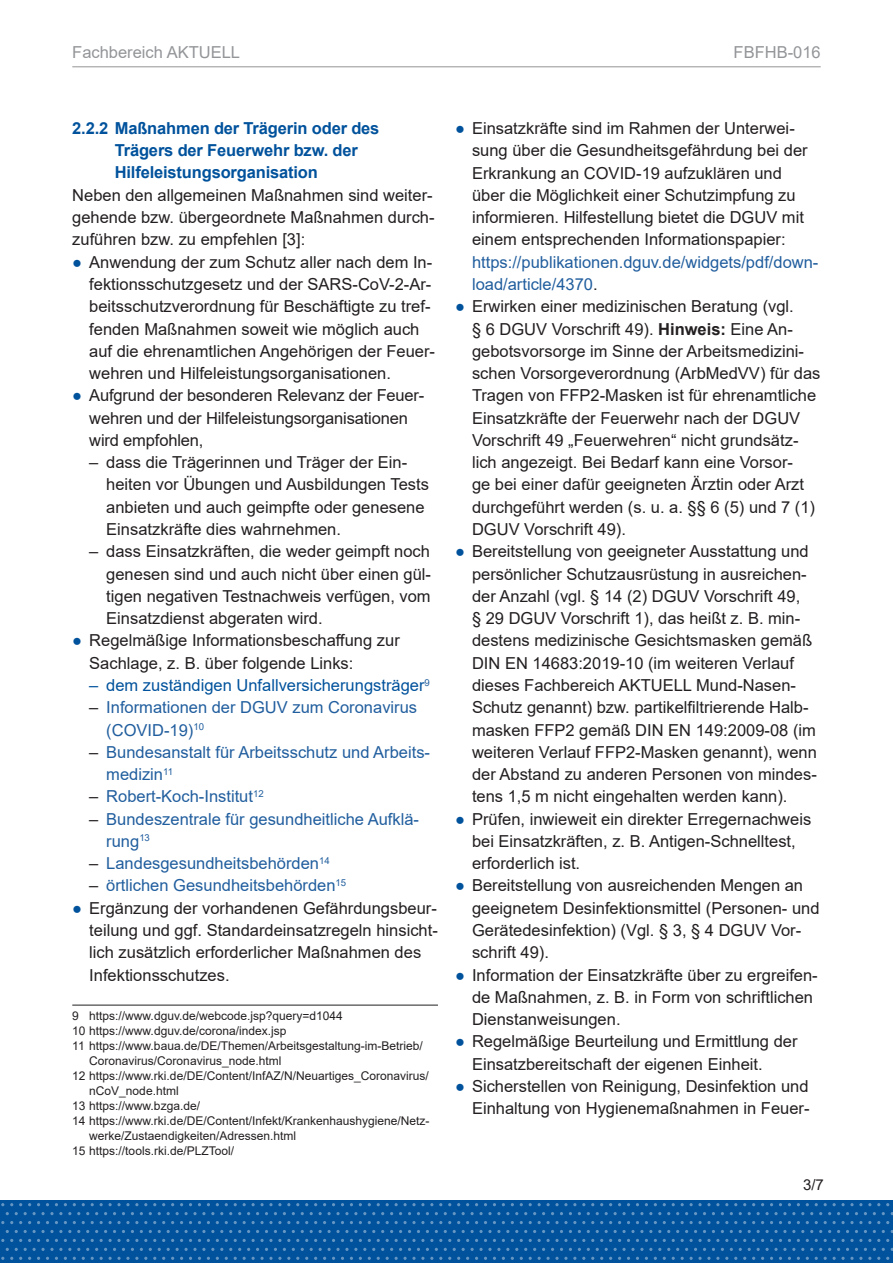
<style>
.page{position:relative;width:893px;height:1263px;background:#fff}
.page>*{position:absolute;margin:0;border:0;box-sizing:border-box;transform-origin:0 0}
._02_Fließtext_Fließtext_11_Spiegelstrich{font:16.5px/22.4px "Arial";color:#231f20}
._02_Fließtext_Fließtext_11_Spiegelstrich-2{font:16.5px/22.4px "Arial";color:#215e9e}
._02_Fließtext_Fließtext{font:16.5px/22.4px "Arial";color:#231f20;text-align:justify}
.t1{font:700 16.5px/22.2px "Arial";letter-spacing:-.01em;color:#00529c}
._02_Fließtext_Fließtext_11_Spiegelstrich-3{font:16.5px "Arial";color:#00529c}
.t2{font:16.5px "Arial";color:#939598}
.t3{font:15px "Arial";color:#231f20}
._02_Fließtext_Fließtext_11_Spiegelstrich-4{font:12px/15px "Arial";color:#231f20}
.s1{color:#00529c}
.s2{color:#231f20}
.s3{color:#215e9e}
.s4{font-weight:700}
</style>
<div class="page">
<div style="left:0;top:1200px;width:893px;height:63px;background:#00529c"></div>
<svg style="left:243px;top:1203px;width:38px;height:3px"></svg>
<svg style="left:386px;top:1203px;width:47px;height:3px"></svg>
<svg style="left:538px;top:1203px;width:38px;height:3px"></svg>
<svg style="left:681px;top:1203px;width:38px;height:3px"></svg>
<svg style="left:824px;top:1203px;width:38px;height:3px"></svg>
<svg style="left:243px;top:1221px;width:38px;height:3px"></svg>
<svg style="left:386px;top:1221px;width:47px;height:3px"></svg>
<svg style="left:538px;top:1221px;width:38px;height:3px"></svg>
<svg style="left:681px;top:1221px;width:38px;height:3px"></svg>
<svg style="left:824px;top:1221px;width:38px;height:3px"></svg>
<svg style="left:243px;top:1239px;width:38px;height:3px"></svg>
<svg style="left:386px;top:1239px;width:47px;height:3px"></svg>
<svg style="left:538px;top:1239px;width:38px;height:3px"></svg>
<svg style="left:681px;top:1239px;width:38px;height:3px"></svg>
<svg style="left:824px;top:1239px;width:38px;height:3px"></svg>
<svg style="left:243px;top:1257px;width:38px;height:3px"></svg>
<svg style="left:386px;top:1257px;width:47px;height:3px"></svg>
<svg style="left:538px;top:1257px;width:38px;height:3px"></svg>
<svg style="left:681px;top:1257px;width:38px;height:3px"></svg>
<svg style="left:824px;top:1257px;width:38px;height:3px"></svg>
<svg style="left:176px;top:1212px;width:38px;height:3px"></svg>
<svg style="left:319px;top:1212px;width:38px;height:3px"></svg>
<svg style="left:462px;top:1212px;width:38px;height:3px"></svg>
<svg style="left:605px;top:1212px;width:38px;height:3px"></svg>
<svg style="left:748px;top:1212px;width:38px;height:3px"></svg>
<svg style="left:176px;top:1230px;width:38px;height:3px"></svg>
<svg style="left:319px;top:1230px;width:38px;height:3px"></svg>
<svg style="left:462px;top:1230px;width:38px;height:3px"></svg>
<svg style="left:605px;top:1230px;width:38px;height:3px"></svg>
<svg style="left:748px;top:1230px;width:38px;height:3px"></svg>
<svg style="left:176px;top:1248px;width:38px;height:3px"></svg>
<svg style="left:319px;top:1248px;width:38px;height:3px"></svg>
<svg style="left:462px;top:1248px;width:38px;height:3px"></svg>
<svg style="left:605px;top:1248px;width:38px;height:3px"></svg>
<svg style="left:748px;top:1248px;width:38px;height:3px"></svg>
<svg style="left:100px;top:1203px;width:38px;height:3px"></svg>
<svg style="left:100px;top:1221px;width:38px;height:3px"></svg>
<svg style="left:100px;top:1239px;width:38px;height:3px"></svg>
<svg style="left:100px;top:1257px;width:38px;height:3px"></svg>
<svg style="left:33px;top:1212px;width:38px;height:3px"></svg>
<svg style="left:33px;top:1230px;width:38px;height:3px"></svg>
<svg style="left:33px;top:1248px;width:38px;height:3px"></svg>
<hr style="left:72px;top:1005px;width:366px;height:1px;background:#231f20">
<hr style="left:72px;top:66px;width:749px;height:1px;background:#939598">
<p class="t2" style="left:72px;top:41px;width:169px">Fachbereich AKTUELL</p>
<p class="t2" style="left:734px;top:41px;width:89px">FBFHB-016</p>
<p class="t1" style="left:115px;top:117px;width:266px;text-indent:-43px">2.2.2 Maßnahmen der Trägerin oder des<br>Trägers der Feuerwehr bzw. der<br>Hilfeleistungsorganisation</p>
<p class="_02_Fließtext_Fließtext" style="left:72px;top:184px;width:364px">Neben den allgemeinen Maßnahmen sind weiter&shy;gehende bzw. übergeordnete Maßnahmen durch&shy;zuführen bzw. zu empfehlen [3]:</p>
<p class="_02_Fließtext_Fließtext_11_Spiegelstrich" style="left:89px;top:251px;width:347px;text-indent:-17px"><span class="s1">●</span> Anwendung der zum Schutz aller nach dem In&shy;fektionsschutzgesetz und der SARS-CoV-2-Ar&shy;beitsschutzverordnung für Beschäftigte zu tref&shy;fenden Maßnahmen soweit wie möglich auch auf die ehrenamtlichen Angehörigen der Feuer&shy;wehren und Hilfeleistungsorganisationen.</p>
<p class="_02_Fließtext_Fließtext_11_Spiegelstrich" style="left:89px;top:384px;width:336px;text-indent:-17px"><span class="s1">●</span> Aufgrund der besonderen Relevanz der Feuer&shy;wehren und der Hilfeleistungsorganisationen wird empfohlen,</p>
<p class="_02_Fließtext_Fließtext_11_Spiegelstrich" style="left:106px;top:451px;width:324px;text-indent:-17px">– dass die Trägerinnen und Träger der Ein&shy;heiten vor Übungen und Ausbildungen Tests anbieten und auch geimpfte oder genesene Einsatzkräfte dies wahrnehmen.</p>
<p class="_02_Fließtext_Fließtext_11_Spiegelstrich" style="left:106px;top:540px;width:326px;text-align:justify;text-indent:-17px">– dass Einsatzkräften, die weder geimpft noch genesen sind und auch nicht über einen gül&shy;tigen negativen Testnachweis verfügen, vom Einsatzdienst abgeraten wird.</p>
<p class="_02_Fließtext_Fließtext_11_Spiegelstrich" style="left:89px;top:629px;width:312px;text-indent:-17px"><span class="s1">●</span> Regelmäßige Informationsbeschaffung zur<br>Sachlage, z. B. über folgende Links:</p>
<p class="_02_Fließtext_Fließtext_11_Spiegelstrich-3" style="left:89px;top:674px;width:342px">– dem zuständigen Unfallversicherungsträger<sup>9</sup></p>
<p class="_02_Fließtext_Fließtext_11_Spiegelstrich-2" style="left:106px;top:696px;width:312px;text-indent:-17px"><span class="s2">–</span> Informationen der DGUV zum Coronavirus (COVID-19)<sup>10</sup></p>
<p class="_02_Fließtext_Fließtext_11_Spiegelstrich-2" style="left:106px;top:741px;width:324px;text-indent:-17px"><span class="s2">–</span> Bundesanstalt für Arbeitsschutz und Arbeits&shy;medizin<sup>11</sup></p>
<p class="_02_Fließtext_Fließtext_11_Spiegelstrich-2" style="left:89px;top:785px;width:176px"><span class="s2">–</span> Robert-Koch-Institut<sup>12</sup></p>
<p class="_02_Fließtext_Fließtext_11_Spiegelstrich-2" style="left:106px;top:807px;width:314px;text-indent:-17px"><span class="s2">–</span> Bundeszentrale für gesundheitliche Aufklä&shy;rung<sup>13</sup></p>
<p class="_02_Fließtext_Fließtext_11_Spiegelstrich-2" style="left:89px;top:852px;width:242px"><span class="s2">–</span> Landesgesundheitsbehörden<sup>14</sup></p>
<p class="_02_Fließtext_Fließtext_11_Spiegelstrich-2" style="left:89px;top:874px;width:258px"><span class="s2">–</span> örtlichen Gesundheitsbehörden<sup>15</sup></p>
<p class="_02_Fließtext_Fließtext_11_Spiegelstrich" style="left:89px;top:897px;width:350px;text-indent:-17px"><span class="s1">●</span> Ergänzung der vorhandenen Gefährdungsbeur&shy;teilung und ggf. Standardeinsatzregeln hinsicht&shy;lich zusätzlich erforderlicher Maßnahmen des Infektionsschutzes.</p>
<p class="_02_Fließtext_Fließtext_11_Spiegelstrich-4" style="left:72px;top:1008px;width:272px">9 https://www.dguv.de/webcode.jsp?query=d1044</p>
<p class="_02_Fließtext_Fließtext_11_Spiegelstrich-4" style="left:72px;top:1023px;width:216px">10 https://www.dguv.de/corona/index.jsp</p>
<p class="_02_Fließtext_Fließtext_11_Spiegelstrich-4" style="left:89px;top:1038px;width:335px;text-indent:-17px">11 https://www.baua.de/DE/Themen/Arbeitsgestaltung-im-Betrieb/<br>Coronavirus/Coronavirus_node.html</p>
<p class="_02_Fließtext_Fließtext_11_Spiegelstrich-4" style="left:89px;top:1068px;width:341px;text-indent:-17px">12 https://www.rki.de/DE/Content/InfAZ/N/Neuartiges_Coronavirus/ nCoV_node.html</p>
<p class="_02_Fließtext_Fließtext_11_Spiegelstrich-4" style="left:72px;top:1098px;width:129px">13 https://www.bzga.de/</p>
<p class="_02_Fließtext_Fließtext_11_Spiegelstrich-4" style="left:89px;top:1113px;width:342px;text-indent:-17px">14 https://www.rki.de/DE/Content/Infekt/Krankenhaushygiene/Netz&shy;werke/Zustaendigkeiten/Adressen.html</p>
<p class="_02_Fließtext_Fließtext_11_Spiegelstrich-4" style="left:72px;top:1143px;width:163px">15 https://tools.rki.de/PLZTool/</p>
<p class="_02_Fließtext_Fließtext_11_Spiegelstrich" style="left:472px;top:117px;width:348px;text-indent:-17px"><span class="s1">●</span> Einsatzkräfte sind im Rahmen der Unterwei&shy;sung über die Gesundheitsgefährdung bei der Erkrankung an COVID-19 aufzuklären und über die Möglichkeit einer Schutzimpfung zu informieren. Hilfestellung bietet die DGUV mit einem entsprechenden Informationspapier: <span class="s3">https://publikationen.dguv.de/widgets/pdf/down&shy;load/article/4370</span>.</p>
<p class="_02_Fließtext_Fließtext_11_Spiegelstrich" style="left:472px;top:295px;width:350px;text-indent:-17px"><span class="s1">●</span> Erwirken einer medizinischen Beratung (vgl.<br>§ 6 DGUV Vorschrift 49). <span class="s4">Hinweis:</span> Eine An&shy;gebotsvorsorge im Sinne der Arbeitsmedizini&shy;schen Vorsorgeverordnung (ArbMedVV) für das Tragen von FFP2-Masken ist für ehrenamtliche Einsatzkräfte der Feuerwehr nach der DGUV Vorschrift 49 „Feuerwehren“ nicht grundsätz&shy;lich angezeigt. Bei Bedarf kann eine Vorsor-<br>ge bei einer dafür geeigneten Ärztin oder Arzt durchgeführt werden (s. u. a. §§ 6 (5) und 7 (1)<br>DGUV Vorschrift 49).</p>
<p class="_02_Fließtext_Fließtext_11_Spiegelstrich" style="left:472px;top:540px;width:346px;text-indent:-17px"><span class="s1">●</span> Bereitstellung von geeigneter Ausstattung und persönlicher Schutzausrüstung in ausreichen&shy;der Anzahl (vgl. § 14 (2) DGUV Vorschrift 49,<br>§ 29 DGUV Vorschrift 1), das heißt z. B. min&shy;destens medizinische Gesichtsmasken gemäß DIN EN 14683:2019-10 (im weiteren Verlauf dieses Fachbereich AKTUELL Mund-Nasen-Schutz genannt) bzw. partikelfiltrierende Halb&shy;masken FFP2 gemäß DIN EN 149:2009-08 (im weiteren Verlauf FFP2-Masken genannt), wenn der Abstand zu anderen Personen von mindes&shy;tens 1,5 m nicht eingehalten werden kann).</p>
<p class="_02_Fließtext_Fließtext_11_Spiegelstrich" style="left:472px;top:807px;width:341px;text-indent:-17px"><span class="s1">●</span> Prüfen, inwieweit ein direkter Erregernachweis bei Einsatzkräften, z. B. Antigen-Schnelltest, erforderlich ist.</p>
<p class="_02_Fließtext_Fließtext_11_Spiegelstrich" style="left:472px;top:874px;width:349px;text-indent:-17px"><span class="s1">●</span> Bereitstellung von ausreichenden Mengen an geeignetem Desinfektionsmittel (Personen- und Gerätedesinfektion) (Vgl. § 3, § 4 DGUV Vor&shy;schrift 49).</p>
<p class="_02_Fließtext_Fließtext_11_Spiegelstrich" style="left:472px;top:963px;width:347px;text-indent:-17px"><span class="s1">●</span> Information der Einsatzkräfte über zu ergreifen&shy;de Maßnahmen, z. B. in Form von schriftlichen<br>Dienstanweisungen.</p>
<p class="_02_Fließtext_Fließtext_11_Spiegelstrich" style="left:472px;top:1030px;width:327px;text-indent:-17px"><span class="s1">●</span> Regelmäßige Beurteilung und Ermittlung der<br>Einsatzbereitschaft der eigenen Einheit.</p>
<p class="_02_Fließtext_Fließtext_11_Spiegelstrich" style="left:455px;top:1075px;width:356px;text-align:right"><span class="s1">●</span> Sicherstellen von Reinigung, Desinfektion und<br>Einhaltung von Hygienemaßnahmen in Feuer-</p>
<p class="t3" style="left:803px;top:1175px;width:22px">3/7</p>
</div>
